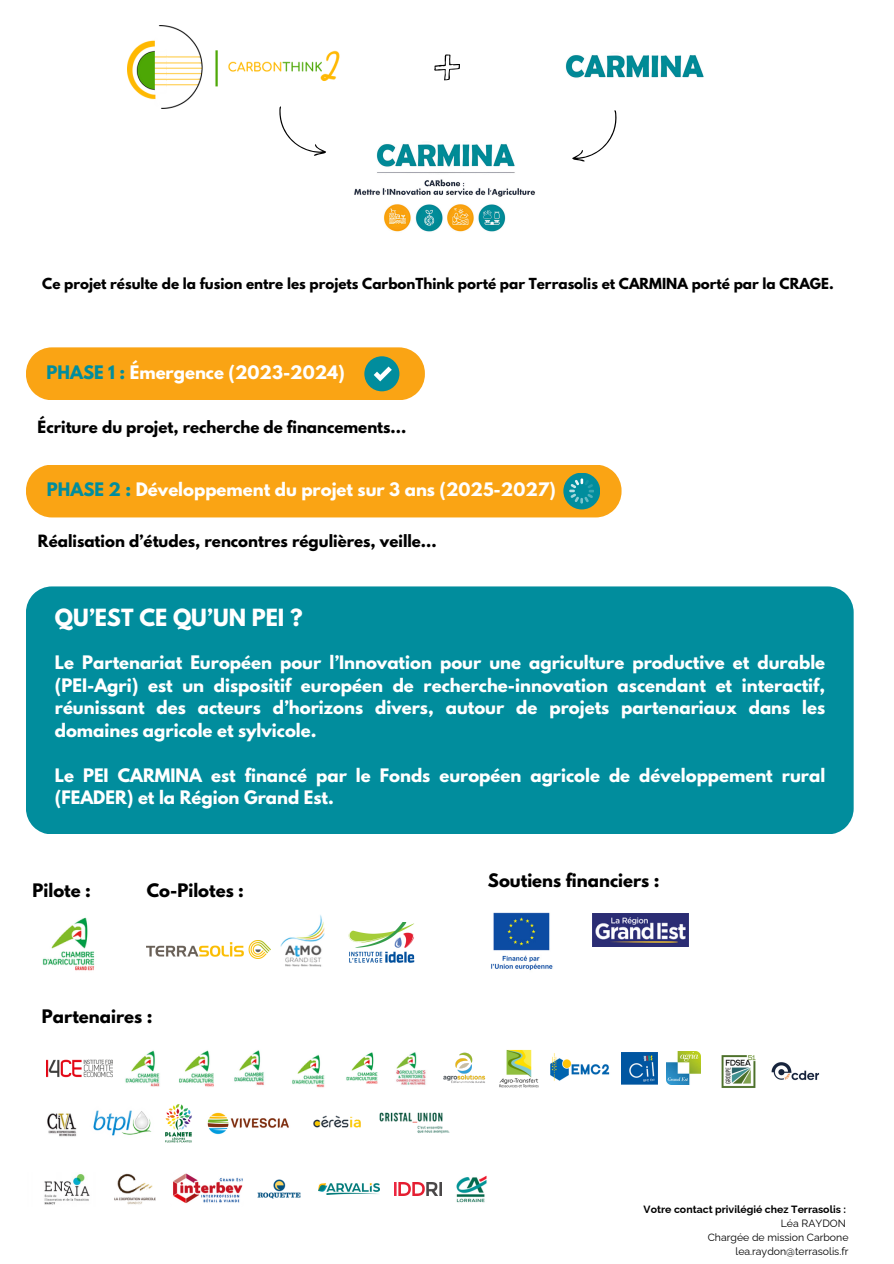
<style>
.page{position:relative;width:894px;height:1264px;background:#fff}
.page>*{position:absolute;margin:0;border:0;box-sizing:border-box;transform-origin:0 0}
.t1{font:700 21px "League Spartan";color:#fff}
.t2{font:700 16.5px/22.5px "League Spartan";color:#fff;text-align:justify}
.t3{font:700 16.5px "League Spartan";color:#000}
.t4{font:700 15px "League Spartan";color:#000}
.t5{font:700 13.5px "League Spartan";color:#000}
.t6{font:10.5px "Raleway";color:#000}
.t7{font:700 10.5px "Raleway";color:#000}
.s1{color:#018d9d}
</style>
<div class="page">
<img style="left:565px;top:55px;width:139px;height:23px">
<img style="left:42px;top:917px;width:53px;height:54px">
<img style="left:147px;top:940px;width:123px;height:18px">
<img style="left:280px;top:915px;width:44px;height:51px">
<img style="left:348px;top:923px;width:67px;height:39px">
<img style="left:491px;top:912px;width:62px;height:59px">
<img style="left:592px;top:913px;width:96px;height:33px">
<img style="left:46px;top:1059px;width:67px;height:19px">
<img style="left:125px;top:1050px;width:35px;height:37px">
<img style="left:179px;top:1050px;width:35px;height:37px">
<img style="left:234px;top:1050px;width:30px;height:35px">
<img style="left:396px;top:1052px;width:30px;height:33px">
<img style="left:292px;top:1054px;width:33px;height:34px">
<img style="left:346px;top:1052px;width:32px;height:32px">
<img style="left:443px;top:1052px;width:43px;height:31px">
<img style="left:499px;top:1049px;width:40px;height:39px">
<img style="left:550px;top:1053px;width:60px;height:28px">
<img style="left:621px;top:1052px;width:36px;height:32px">
<img style="left:771px;top:1062px;width:49px;height:19px">
<img style="left:721px;top:1055px;width:34px;height:33px">
<img style="left:47px;top:1113px;width:30px;height:24px">
<img style="left:666px;top:1051px;width:34px;height:33px">
<img style="left:93px;top:1110px;width:59px;height:26px">
<img style="left:165px;top:1104px;width:27px;height:39px">
<img style="left:207px;top:1112px;width:82px;height:23px">
<img style="left:313px;top:1115px;width:48px;height:13px">
<img style="left:379px;top:1112px;width:71px;height:22px">
<img style="left:44px;top:1174px;width:46px;height:31px">
<img style="left:115px;top:1173px;width:40px;height:32px">
<img style="left:318px;top:1183px;width:62px;height:11px">
<img style="left:456px;top:1175px;width:31px;height:28px">
<img style="left:173px;top:1173px;width:70px;height:30px">
<img style="left:394px;top:1182px;width:47px;height:13px">
<img style="left:257px;top:1179px;width:43px;height:19px">
<img style="left:127px;top:26px;width:213px;height:83px">
<div style="left:26px;top:586px;width:827px;height:248px;background:#018d9d"></div>
<div style="left:26px;top:465px;width:595px;height:52px;background:#faa414"></div>
<img style="left:354px;top:144px;width:181px;height:88px">
<svg style="left:264px;top:105px;width:65px;height:51px"></svg>
<svg style="left:572px;top:110px;width:45px;height:52px"></svg>
<svg style="left:434px;top:54px;width:26px;height:26px"></svg>
<svg style="left:26px;top:347px;width:399px;height:53px;background:#f0a622"></svg>
<p class="t5" style="left:42px;top:276px;width:792px">Ce projet résulte de la fusion entre les projets CarbonThink porté par Terrasolis et CARMINA porté par la CRAGE.</p>
<p class="t2" style="left:47px;top:363px;width:299px"><span class="s1">PHASE 1 :</span> Émergence (2023-2024)</p>
<p class="t4" style="left:38px;top:419px;width:370px">Écriture du projet, recherche de financements...</p>
<h2 class="t2" style="left:47px;top:480px;width:510px"><span class="s1">PHASE 2 :</span> Développement du projet sur 3 ans (2025-2027)</h2>
<h2 class="t4" style="left:38px;top:533px;width:400px">Réalisation d’études, rencontres régulières, veille...</h2>
<h2 class="t1" style="left:55px;top:607px;width:249px">QU’EST CE QU’UN PEI ?</h2>
<p class="t2" style="left:55px;top:653px;width:771px">Le Partenariat Européen pour l’Innovation pour une agriculture productive et durable (PEI-Agri) est un dispositif européen de recherche-innovation ascendant et interactif, réunissant des acteurs d’horizons divers, autour de projets partenariaux dans les domaines agricole et sylvicole.</p>
<h2 class="t2" style="left:55px;top:766px;width:771px">Le PEI CARMINA est financé par le Fonds européen agricole de développement rural (FEADER) et la Région Grand Est.</h2>
<p class="t3" style="left:32px;top:882px;width:60px">Pilote :</p>
<p class="t3" style="left:147px;top:882px;width:99px">Co-Pilotes :</p>
<p class="t3" style="left:42px;top:1007px;width:112px">Partenaires :</p>
<p class="t3" style="left:488px;top:872px;width:173px">Soutiens financiers :</p>
<h1 class="t7" style="left:643px;top:1203px;width:204px">Votre contact privilégié chez Terrasolis :</h1>
<h2 class="t6" style="left:780px;top:1217px;width:66px">Léa RAYDON</h2>
<h2 class="t6" style="left:707px;top:1231px;width:142px">Chargée de mission Carbone</h2>
<h2 class="t6" style="left:735px;top:1245px;width:114px">lea.raydon@terrasolis.fr</h2>
</div>
